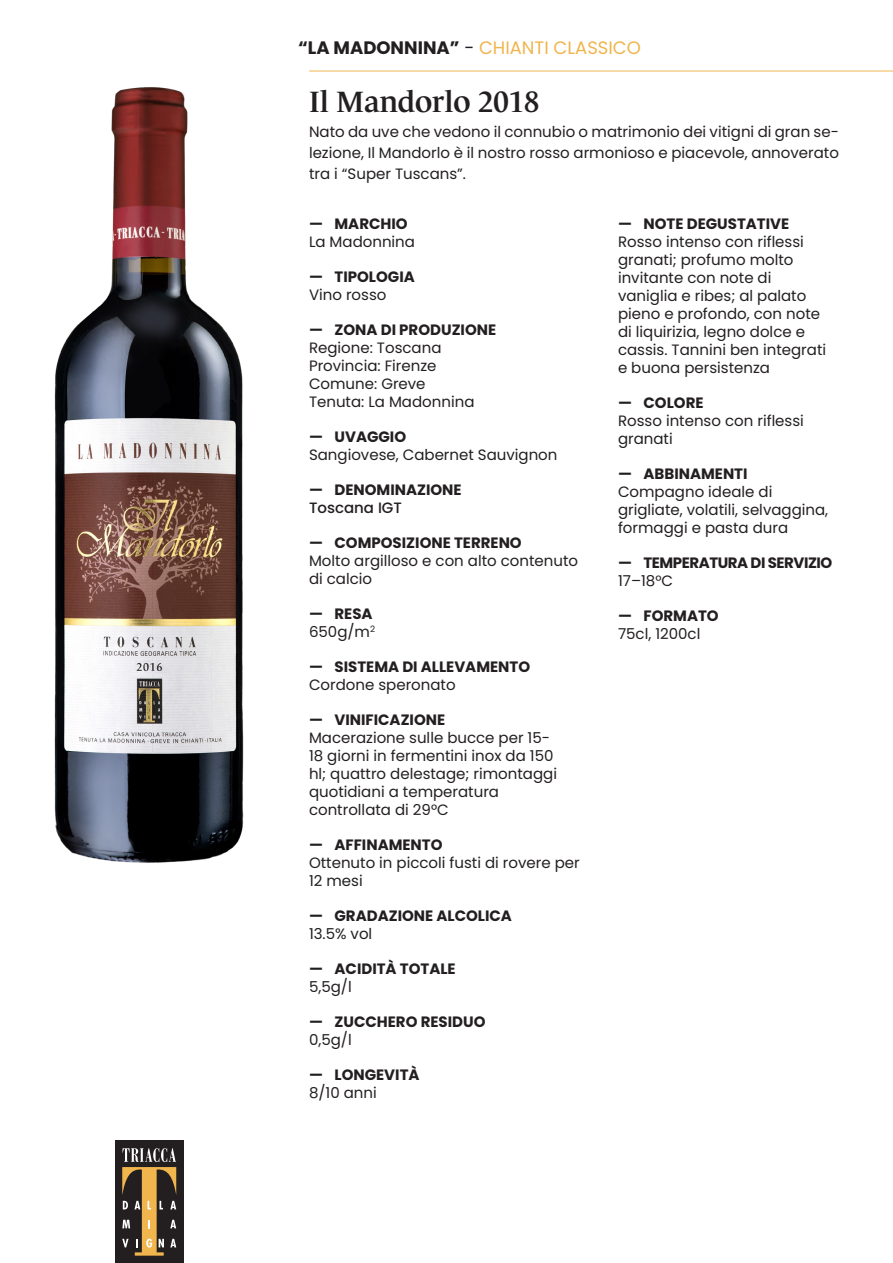
<style>
.page{position:relative;width:893px;height:1263px;background:#fff}
.page>*{position:absolute;margin:0;border:0;box-sizing:border-box;transform-origin:0 0}
.Titolo_nome_vino{font:600 30px "Le Monde Journal Std";color:#231f20}
.Testi_tecnici{font:18px "Poppins";color:#f0b54d}
.Testi_tecnici-2{font:15px/18px "Poppins";color:#231f20}
.t1{font:700 15px/18px "Poppins";color:#231f20}
.Testo_introduzione{font:15px/21px "Poppins";color:#231f20;text-align:justify}
.t2{font:700 15px "Poppins";letter-spacing:-.03em;color:#231f20}
.s1{font-weight:700;color:#231f20}
.s2{color:#231f20}
.s3{font-weight:500}
</style>
<div class="page">
<div style="left:115px;top:1141px;width:69px;height:122px;background:#231f20"></div>
<svg style="left:122px;top:1148px;width:54px;height:107px"></svg>
<hr style="left:309px;top:71px;width:584px;height:1px;background:#f0b54d">
<img style="left:54px;top:87px;width:190px;height:776px">
<p class="Testi_tecnici" style="left:298px;top:37px;width:344px"><span class="s1">“LA MADONNINA”</span> <span class="s2">-</span> CHIANTI CLASSICO</p>
<p class="Titolo_nome_vino" style="left:309px;top:85px;width:232px">Il Mandorlo 2018</p>
<p class="Testo_introduzione" style="left:309px;top:121px;width:531px">Nato da uve che vedono il connubio o matrimonio dei vitigni di gran se&shy;lezione, Il Mandorlo è il nostro rosso armonioso e piacevole, annoverato tra i “Super Tuscans”.</p>
<p class="t1" style="left:309px;top:215px;width:100px">— MARCHIO</p>
<p class="Testi_tecnici-2" style="left:309px;top:233px;width:108px">La Madonnina</p>
<p class="t1" style="left:309px;top:268px;width:107px">— TIPOLOGIA</p>
<p class="Testi_tecnici-2" style="left:309px;top:286px;width:79px">Vino rosso</p>
<p class="t1" style="left:309px;top:321px;width:189px">— ZONA DI PRODUZIONE</p>
<p class="Testi_tecnici-2" style="left:309px;top:339px;width:134px">Regione: Toscana<br>Provincia: Firenze<br>Comune: Greve</p>
<p class="Testi_tecnici-2" style="left:309px;top:393px;width:167px">Tenuta: La Madonnina</p>
<p class="t1" style="left:309px;top:428px;width:99px">— UVAGGIO</p>
<p class="Testi_tecnici-2" style="left:309px;top:446px;width:250px">Sangiovese, Cabernet Sauvignon</p>
<p class="t1" style="left:309px;top:481px;width:154px">— DENOMINAZIONE<br><span class="s3">Toscana IGT</span></p>
<p class="t1" style="left:309px;top:534px;width:214px">— COMPOSIZIONE TERRENO</p>
<p class="Testi_tecnici-2" style="left:309px;top:552px;width:271px">Molto argilloso e con alto contenuto di calcio</p>
<p class="t1" style="left:309px;top:605px;width:65px">— RESA</p>
<p class="Testi_tecnici-2" style="left:309px;top:623px;width:68px">650g/m<sup>2</sup></p>
<p class="t1" style="left:309px;top:658px;width:223px">— SISTEMA DI ALLEVAMENTO</p>
<p class="Testi_tecnici-2" style="left:309px;top:676px;width:148px">Cordone speronato</p>
<p class="t1" style="left:309px;top:711px;width:138px">— VINIFICAZIONE</p>
<p class="Testi_tecnici-2" style="left:309px;top:729px;width:250px">Macerazione sulle bucce per 15-<br>18 giorni in fermentini inox da 150 hl; quattro delestage; rimontaggi quotidiani a temperatura controllata di 29°C</p>
<p class="t1" style="left:309px;top:836px;width:135px">— AFFINAMENTO</p>
<p class="Testi_tecnici-2" style="left:309px;top:854px;width:272px">Ottenuto in piccoli fusti di rovere per<br>12 mesi</p>
<p class="t1" style="left:309px;top:907px;width:204px">— GRADAZIONE ALCOLICA</p>
<p class="Testi_tecnici-2" style="left:309px;top:925px;width:65px">13.5% vol</p>
<p class="t1" style="left:309px;top:960px;width:148px">— ACIDITÀ TOTALE</p>
<p class="Testi_tecnici-2" style="left:309px;top:978px;width:44px">5,5g/l</p>
<p class="t1" style="left:309px;top:1013px;width:178px">— ZUCCHERO RESIDUO</p>
<p class="Testi_tecnici-2" style="left:309px;top:1031px;width:44px">0,5g/l</p>
<p class="t1" style="left:309px;top:1066px;width:112px">— LONGEVITÀ</p>
<p class="Testi_tecnici-2" style="left:309px;top:1084px;width:69px">8/10 anni</p>
<p class="t1" style="left:618px;top:215px;width:173px">— NOTE DEGUSTATIVE</p>
<p class="Testi_tecnici-2" style="left:618px;top:233px;width:210px">Rosso intenso con riflessi granati; profumo molto invitante con note di vaniglia e ribes; al palato pieno e profondo, con note di liquirizia, legno dolce e cassis. Tannini ben integrati e buona persistenza</p>
<p class="t1" style="left:618px;top:394px;width:87px">— COLORE</p>
<p class="Testi_tecnici-2" style="left:618px;top:412px;width:187px">Rosso intenso con riflessi granati</p>
<p class="t1" style="left:618px;top:465px;width:131px">— ABBINAMENTI</p>
<p class="Testi_tecnici-2" style="left:618px;top:483px;width:212px">Compagno ideale di grigliate, volatili, selvaggina, formaggi e pasta dura</p>
<p class="t2" style="left:618px;top:554px;width:216px">— TEMPERATURA DI SERVIZIO</p>
<p class="Testi_tecnici-2" style="left:618px;top:572px;width:57px">17–18°C</p>
<p class="t1" style="left:618px;top:607px;width:102px">— FORMATO</p>
<p class="Testi_tecnici-2" style="left:618px;top:625px;width:84px">75cl, 1200cl</p>
</div>
